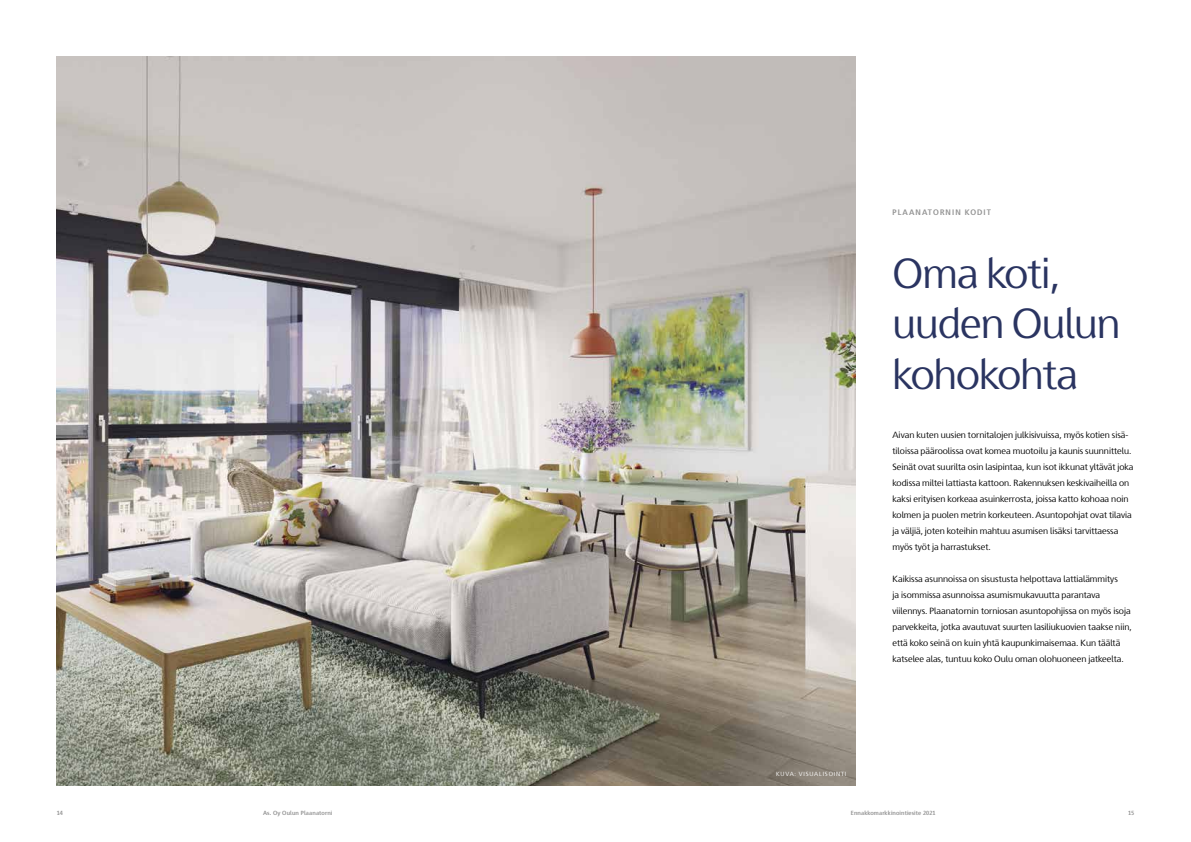
<style>
.page{position:relative;width:1191px;height:842px;background:#fff}
.page>*{position:absolute;margin:0;border:0;box-sizing:border-box;transform-origin:0 0}
.t1{font:42px/50.4px "Skanska Sans Pro";letter-spacing:-.02em;color:#2a3461}
.t2{font:9px/16px "Skanska Sans Pro";color:#000}
.t3{font:700 8px "Skanska Sans Pro";letter-spacing:.135em;color:#939393}
.t4{font:700 6px "Skanska Sans Pro";letter-spacing:.02em;color:#939393}
.t5{font:6px "Skanska Sans Pro";letter-spacing:.135em;color:#fff}
</style>
<div class="page">
<img style="left:57px;top:57px;width:798px;height:728px">
<p class="t3" style="left:892px;top:208px;width:100px">PLAANATORNIN KODIT</p>
<h1 class="t1" style="left:892px;top:248px;width:229px">Oma koti, uuden Oulun kohokohta</h1>
<p class="t5" style="left:776px;top:771px;width:72px">KUVA: VISUALISOINTI</p>
<p class="t2" style="left:892px;top:427px;width:242px">Aivan kuten uusien tornitalojen julkisivuissa, myös kotien sisä&shy;tiloissa pääroolissa ovat komea muotoilu ja kaunis suunnittelu.<br>Seinät ovat suurilta osin lasipintaa, kun isot ikkunat yltävät joka kodissa miltei lattiasta kattoon. Rakennuksen keskivaiheilla on kaksi erityisen korkeaa asuinkerrosta, joissa katto kohoaa noin kolmen ja puolen metrin korkeuteen. Asuntopohjat ovat tilavia ja väljiä, joten koteihin mahtuu asumisen lisäksi tarvittaessa myös työt ja harrastukset.</p>
<p class="t2" style="left:892px;top:571px;width:241px">Kaikissa asunnoissa on sisustusta helpottava lattialämmitys<br>ja isommissa asunnoissa asumismukavuutta parantava viilennys. Plaanatornin torniosan asuntopohjissa on myös isoja parvekkeita, jotka avautuvat suurten lasiliukuovien taakse niin, että koko seinä on kuin yhtä kaupunkimaisemaa. Kun täältä katselee alas, tuntuu koko Oulu oman olohuoneen jatkeelta.</p>
<p class="t4" style="left:57px;top:810px;width:8px">14</p>
<p class="t4" style="left:263px;top:810px;width:71px">As. Oy Oulun Plaanatorni</p>
<p class="t4" style="left:851px;top:810px;width:86px">Ennakkomarkkinointiesite 2021</p>
<p class="t4" style="left:1128px;top:810px;width:8px">15</p>
</div>
